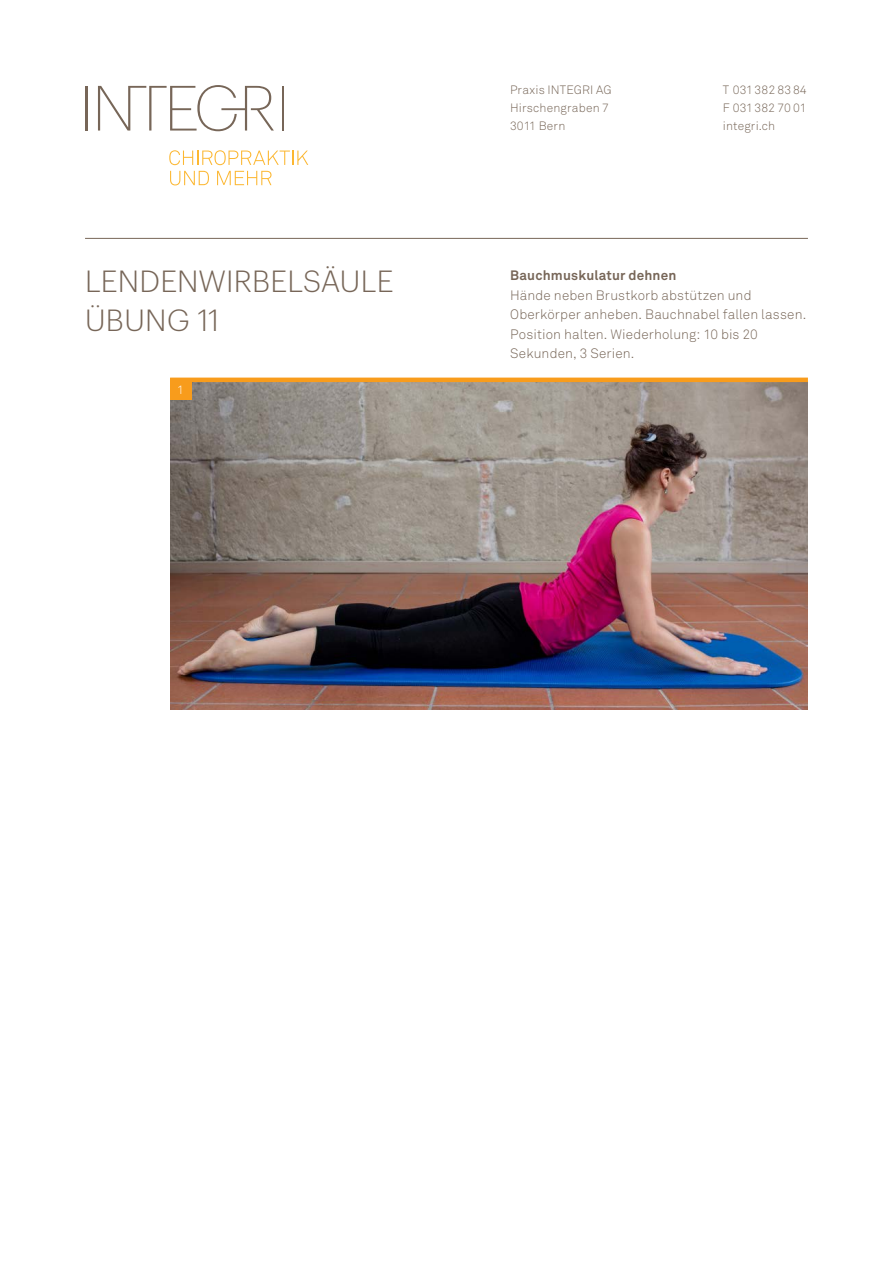
<style>
.page{position:relative;width:893px;height:1263px;background:#fff}
.page>*{position:absolute;margin:0;border:0;box-sizing:border-box;transform-origin:0 0}
.t1{font:300 30px/39px "Graphik";color:#776658}
.t2{font:300 13.5px/19.5px "Akkurat";letter-spacing:.01em;color:#776658}
.t3{font:700 13.5px "Akkurat";letter-spacing:.015em;color:#776658}
.t4{font:300 12px/18px "Akkurat";letter-spacing:.01em;color:#776658;text-align:justify}
.t5{font:300 12px "Akkurat";color:#fff}
</style>
<div class="page">
<svg style="left:169px;top:150px;width:139px;height:15px"></svg>
<svg style="left:170px;top:171px;width:39px;height:14px"></svg>
<svg style="left:217px;top:171px;width:55px;height:14px"></svg>
<hr style="left:85px;top:86px;width:2px;height:45px;background:#776658">
<hr style="left:282px;top:86px;width:2px;height:45px;background:#776658">
<svg style="left:98px;top:85px;width:176px;height:46px"></svg>
<hr style="left:85px;top:238px;width:723px;height:1px;background:#776658">
<img style="left:170px;top:382px;width:638px;height:327px">
<hr style="left:170px;top:378px;width:638px;height:4px;background:#f89c1c">
<div style="left:170px;top:379px;width:21px;height:21px;background:#f89c1c"></div>
<p class="t4" style="left:510px;top:81px;width:103px;text-align:left">Praxis INTEGRI AG<br>Hirschengraben 7<br>3011 Bern</p>
<p class="t4" style="left:723px;top:81px;width:85px">T 031 382 83 84<br>F 031 382 70 01 integri.ch</p>
<h1 class="t1" style="left:85px;top:259px;width:310px">LENDENWIRBELSÄULE<br>ÜBUNG 11</h1>
<p class="t3" style="left:510px;top:267px;width:168px">Bauchmuskulatur dehnen</p>
<p class="t2" style="left:510px;top:285px;width:297px">Hände neben Brustkorb abstützen und Oberkörper anheben. Bauchnabel fallen lassen.<br>Position halten. Wiederholung: 10 bis 20<br>Sekunden, 3 Serien.</p>
<p class="t5" style="left:177px;top:383px;width:8px">1</p>
</div>
